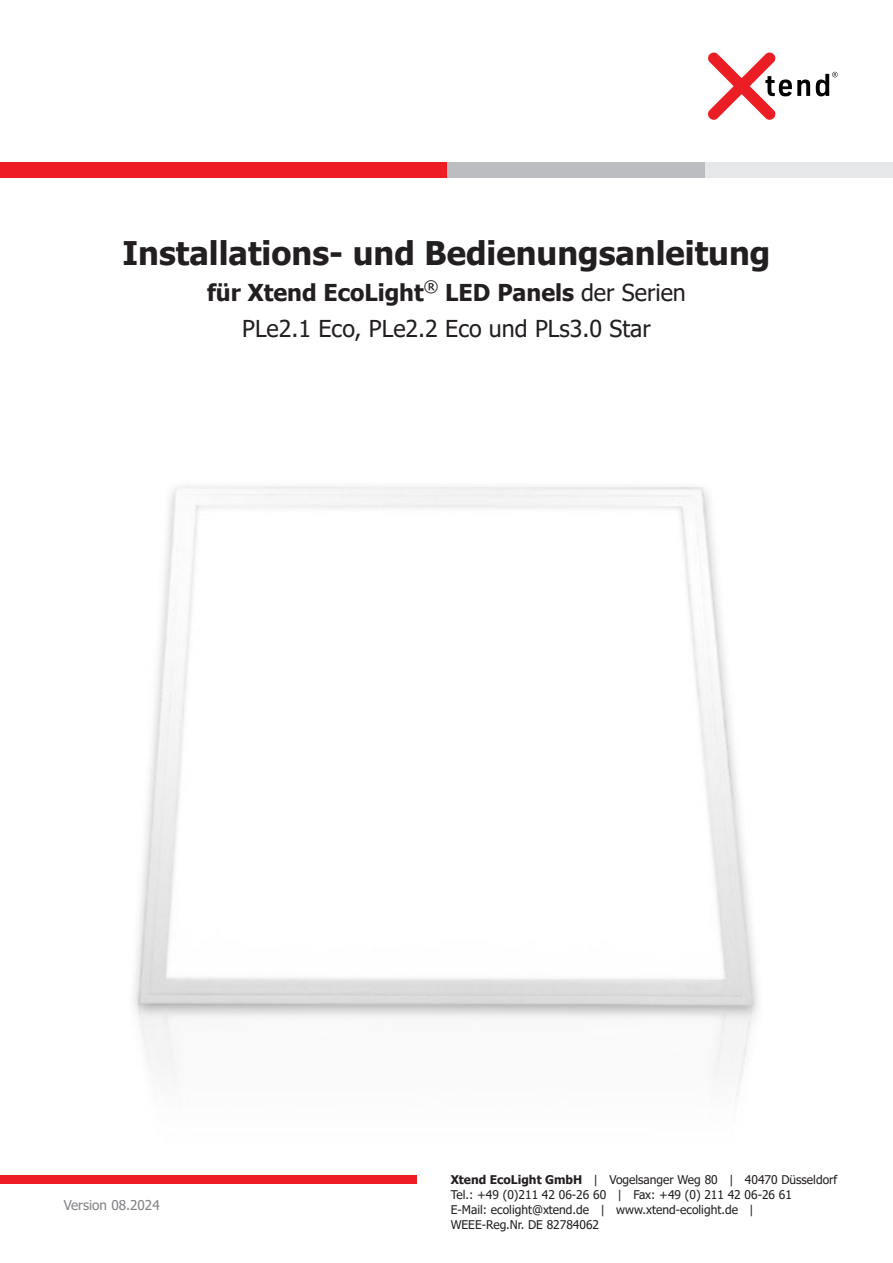
<style>
.page{position:relative;width:893px;height:1263px;background:#fff}
.page>*{position:absolute;margin:0;border:0;box-sizing:border-box;transform-origin:0 0}
.t1{font:700 32.55px "Tahoma";color:#231f20}
.t2{font:23.25px/36px "Tahoma";color:#231f20;text-align:center}
.t3{font:13.5px "Tahoma";color:#808285}
.t4{font:12px/15px "Tahoma";color:#231f20}
.s1{font-weight:700}
</style>
<div class="page">
<img style="left:134px;top:486px;width:625px;height:609px">
<svg style="left:708px;top:52px;width:102px;height:68px"></svg>
<svg style="left:816px;top:72px;width:22px;height:24px"></svg>
<div style="left:360px;top:162px;width:346px;height:15px;background:#bcbdc0"></div>
<div style="left:0;top:162px;width:446px;height:15px;background:#ee1d23"></div>
<div style="left:706px;top:162px;width:187px;height:15px;background:#e6e7e9"></div>
<div style="left:0;top:1175px;width:417px;height:8px;background:#ee1d23"></div>
<h1 class="t1" style="left:123px;top:230px;width:649px">Installations- und Bedienungsanleitung</h1>
<h2 class="t2" style="left:207px;top:276px;width:480px"><span class="s1">für Xtend EcoLight</span><sup>®</sup> <span class="s1">LED Panels</span> der Serien<br>PLe2.1 Eco, PLe2.2 Eco und PLs3.0 Star</h2>
<p class="t3" style="left:64px;top:1195px;width:97px">Version 08.2024</p>
<p class="t4" style="left:451px;top:1173px;width:388px"><span class="s1">Xtend EcoLight GmbH</span> | Vogelsanger Weg 80 | 40470 Düsseldorf Tel.: +49 (0)211 42 06-26 60 | Fax: +49 (0) 211 42 06-26 61<br>E-Mail: ecolight@xtend.de | www.xtend-ecolight.de |<br>WEEE-Reg.Nr. DE 82784062</p>
</div>
